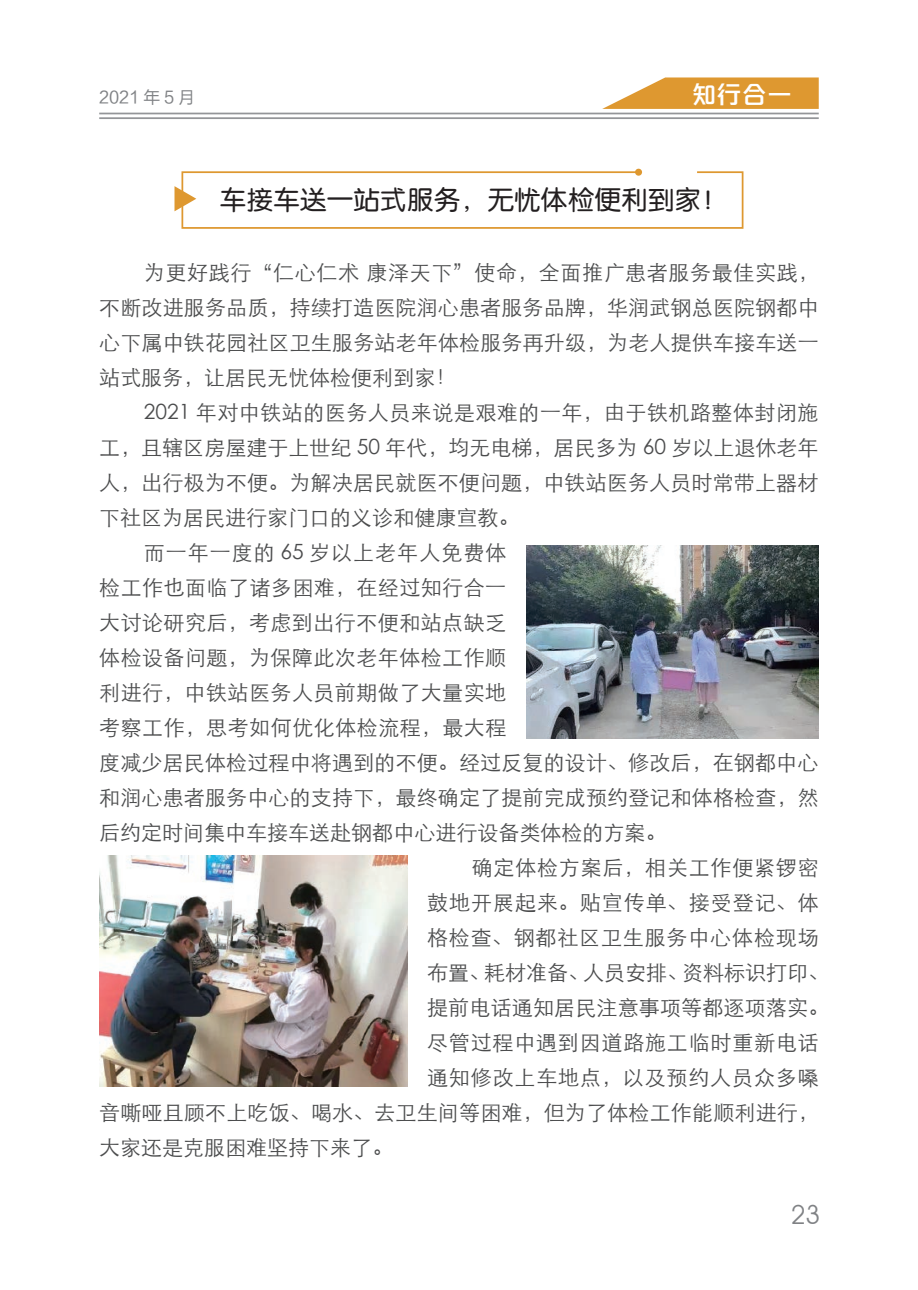
<style>
.page{position:relative;width:918px;height:1290px;background:#fff}
.page>*{position:absolute;margin:0;border:0;box-sizing:border-box;transform-origin:0 0}
.t1{font:26.25px "J Zun Yuan";letter-spacing:.02em;color:#231f20}
.t2{font:26.25px "Avant Garde IT Cby BT";color:#808285}
.t3{font:24.5px "FZPSZHJW GB1 0";color:#fff}
.t4{font:21px/35px "ST Xihei";letter-spacing:.01em;color:#4b4c4d;text-align:justify}
.t5{font:21px "ST Xihei";letter-spacing:.04em;color:#4b4c4d}
.t6{font:21px "ST Xihei";letter-spacing:.045em;color:#4b4c4d}
.t7{font:21px "ST Xihei";letter-spacing:.035em;color:#4b4c4d}
.t8{font:16.62px "FZLTHJW GB1 0";color:#808285}
</style>
<div class="page">
<svg style="left:602px;top:77px;width:217px;height:32px;background:#e3a851"></svg>
<hr style="left:99px;top:117px;width:720px;height:2px;background:#939598">
<hr style="left:99px;top:113px;width:720px;height:1px;background:#939598">
<div style="left:635px;top:169px;width:7px;height:7px;background:#de9830;border-radius:50%"></div>
<svg style="left:174px;top:170px;width:570px;height:59px"></svg>
<img style="left:526px;top:546px;width:293px;height:193px">
<img style="left:99px;top:856px;width:308px;height:231px">
<p class="t8" style="left:99px;top:88px;width:97px">2021 年 5 月</p>
<p class="t3" style="left:692px;top:81px;width:102px">知行合一</p>
<p class="t1" style="left:219px;top:186px;width:510px">车接车送一站式服务，无忧体检便利到家！</p>
<p class="t4" style="left:99px;top:253px;width:721px;text-indent:45px">为更好践行“仁心仁术康泽天下”使命，全面推广患者服务最佳实践，不断改进服务品质，持续打造医院润心患者服务品牌，华润武钢总医院钢都中心下属中铁花园社区卫生服务站老年体检服务再升级，为老人提供车接车送一站式服务，让居民无忧体检便利到家！</p>
<p class="t4" style="left:99px;top:393px;width:721px;text-indent:45px">2021 年对中铁站的医务人员来说是艰难的一年，由于铁机路整体封闭施工，且辖区房屋建于上世纪 50 年代，均无电梯，居民多为 60 岁以上退休老年人，出行极为不便。为解决居民就医不便问题，中铁站医务人员时常带上器材下社区为居民进行家门口的义诊和健康宣教。</p>
<p class="t4" style="left:99px;top:533px;width:721px;text-align:left;text-indent:45px">而一年一度的 65 岁以上老年人免费体<br>检工作也面临了诸多困难，在经过知行合一<br>大讨论研究后，考虑到出行不便和站点缺乏<br>体检设备问题，为保障此次老年体检工作顺<br>利进行，中铁站医务人员前期做了大量实地<br>考察工作，思考如何优化体检流程，最大程<br>度减少居民体检过程中将遇到的不便。经过反复的设计、修改后，在钢都中心和润心患者服务中心的支持下，最终确定了提前完成预约登记和体格检查，然后约定时间集中车接车送赴钢都中心进行设备类体检的方案。</p>
<p class="t7" style="left:472px;top:851px;width:348px">确定体检方案后，相关工作便紧锣密</p>
<p class="t6" style="left:427px;top:886px;width:393px">鼓地开展起来。贴宣传单、接受登记、体</p>
<p class="t5" style="left:427px;top:921px;width:393px">格检查、钢都社区卫生服务中心体检现场</p>
<p class="t4" style="left:427px;top:953px;width:403px">布置、耗材准备、人员安排、资料标识打印、</p>
<p class="t4" style="left:427px;top:988px;width:403px">提前电话通知居民注意事项等都逐项落实。</p>
<p class="t5" style="left:427px;top:1026px;width:393px">尽管过程中遇到因道路施工临时重新电话</p>
<p class="t5" style="left:427px;top:1061px;width:393px">通知修改上车地点，以及预约人员众多嗓</p>
<p class="t4" style="left:99px;top:1093px;width:721px">音嘶哑且顾不上吃饭、喝水、去卫生间等困难，但为了体检工作能顺利进行，</p>
<p class="t4" style="left:99px;top:1128px;width:295px">大家还是克服困难坚持下来了。</p>
<p class="t2" style="left:791px;top:1198px;width:31px">23</p>
</div>
